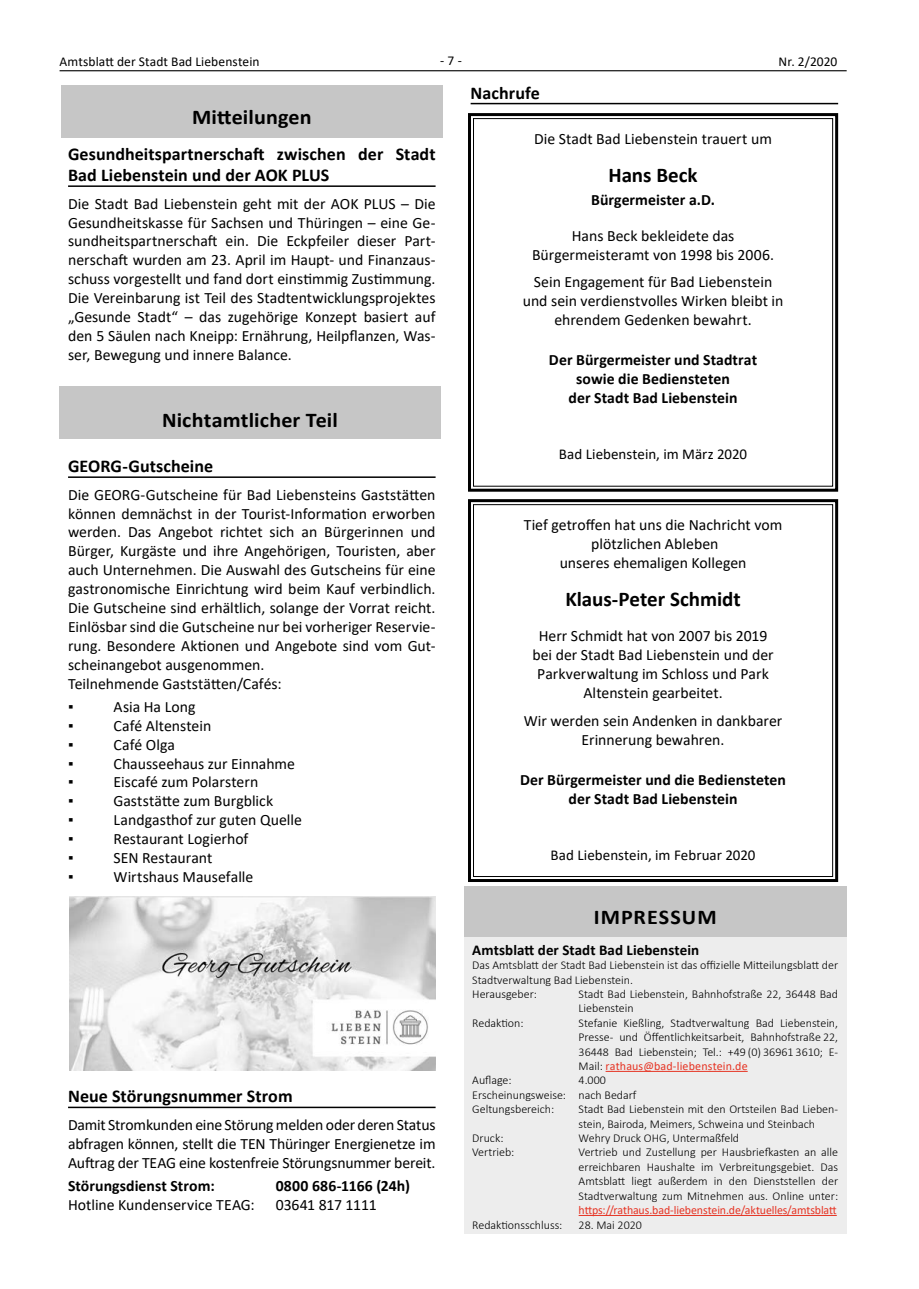
<style>
.page{position:relative;width:919px;height:1289px;background:#fff}
.page>*{position:absolute;margin:0;border:0;box-sizing:border-box;transform-origin:0 0}
.AB_Druck_Zü1{font:700 21px "Calibri";letter-spacing:.005em;color:#000;scale:1.05 1}
.AB_Text{font:700 21px "Calibri";color:#000}
.AB_Druck_Zü1-2{font:700 21px "Calibri";letter-spacing:.045em;color:#000;scale:1.05 1}
.AB_Druck_Zü2{font:700 18px/21.6px "Calibri";letter-spacing:.005em;color:#000}
.AB_Druck_Text_10_5{font:15.75px/18.9px "Calibri";color:#000;text-align:justify}
.AB_Text-2{font:15.75px/18.9px "Calibri";color:#000;text-align:center}
.AB_Text-3{font:700 15.75px/18.9px "Calibri";letter-spacing:.005em;color:#000;text-align:center}
.AB_Druck_Text_Ende_k{font:15.75px/18.9px "Calibri";letter-spacing:-.015em;color:#000;text-align:justify}
.AB_Druck_Text_10_5-2{font:700 15.75px "Calibri";letter-spacing:.005em;color:#000}
.AB_Text-4{font:15px "Calibri";color:#000}
.AB_Druck_Zü3{font:700 15px "Calibri";letter-spacing:.005em;color:#000}
.t1{font:13.5px "Calibri";letter-spacing:.005em;color:#000}
.t2{font:300 12px/14.4px "Calibri";color:#000}
.s1{font-weight:400;color:#e63323}
</style>
<div class="page">
<hr style="left:60px;top:70px;width:786px;height:1px;background:#000">
<hr style="left:68px;top:185px;width:367px;height:2px;background:#000">
<hr style="left:68px;top:476px;width:367px;height:2px;background:#000">
<hr style="left:68px;top:1106px;width:367px;height:2px;background:#000">
<hr style="left:470px;top:103px;width:368px;height:1px;background:#000">
<svg style="left:468px;top:113px;width:371px;height:379px"></svg>
<div style="left:473px;top:118px;width:360px;height:368px;border:1px solid #000"></div>
<svg style="left:468px;top:499px;width:371px;height:383px"></svg>
<div style="left:473px;top:504px;width:360px;height:373px;border:1px solid #000"></div>
<div style="left:463px;top:885px;width:383px;height:348px;background:#ededed"></div>
<div style="left:463px;top:886px;width:383px;height:50px;background:#c6c6c6"></div>
<hr style="left:605px;top:1070px;width:142px;height:1px;background:#e63323">
<hr style="left:578px;top:1214px;width:258px;height:1px;background:#e63323">
<div style="left:61px;top:85px;width:381px;height:52px;background:#c6c6c6"></div>
<div style="left:59px;top:386px;width:381px;height:53px;background:#c6c6c6"></div>
<img style="left:70px;top:896px;width:365px;height:174px">
<p class="t1" style="left:60px;top:52px;width:201px">Amtsblatt der Stadt Bad Liebenstein</p>
<p class="t1" style="left:440px;top:52px;width:23px">- 7 -</p>
<p class="t1" style="left:778px;top:52px;width:60px">Nr. 2/2020</p>
<p class="AB_Druck_Zü1" style="left:192px;top:103px;width:115px">Mitteilungen</p>
<p class="AB_Druck_Zü2" style="left:68px;top:142px;width:369px">Gesundheitspartnerschaft zwischen der Stadt<br>Bad Liebenstein und der AOK PLUS</p>
<p class="AB_Druck_Text_10_5" style="left:68px;top:193px;width:369px">Die Stadt Bad Liebenstein geht mit der AOK PLUS – Die Gesundheitskasse für Sachsen und Thüringen – eine Ge&shy;sundheitspartnerschaft ein. Die Eckpfeiler dieser Part&shy;nerschaft wurden am 23. April im Haupt- und Finanzaus&shy;schuss vorgestellt und fand dort einstimmig Zustimmung.<br>Die Vereinbarung ist Teil des Stadtentwicklungsprojektes „Gesunde Stadt“ – das zugehörige Konzept basiert auf den 5 Säulen nach Kneipp: Ernährung, Heilpflanzen, Was&shy;ser, Bewegung und innere Balance.</p>
<p class="AB_Druck_Zü1" style="left:162px;top:405px;width:169px">Nichtamtlicher Teil</p>
<p class="AB_Druck_Zü2" style="left:68px;top:455px;width:147px">GEORG-Gutscheine</p>
<p class="AB_Druck_Text_10_5" style="left:68px;top:484px;width:369px">Die GEORG-Gutscheine für Bad Liebensteins Gaststätten können demnächst in der Tourist-Information erworben werden. Das Angebot richtet sich an Bürgerinnen und Bürger, Kurgäste und ihre Angehörigen, Touristen, aber auch Unternehmen. Die Auswahl des Gutscheins für eine gastronomische Einrichtung wird beim Kauf verbindlich.<br>Die Gutscheine sind erhältlich, solange der Vorrat reicht.<br>Einlösbar sind die Gutscheine nur bei vorheriger Reservie&shy;rung. Besondere Aktionen und Angebote sind vom Gut&shy;scheinangebot ausgenommen.</p>
<p class="AB_Druck_Text_10_5" style="left:68px;top:673px;width:215px">Teilnehmende Gaststätten/Cafés:</p>
<p class="AB_Text-3" style="left:68px;top:697px;width:7px">▪</p>
<p class="AB_Druck_Text_10_5" style="left:114px;top:696px;width:83px">Asia Ha Long</p>
<p class="AB_Text-3" style="left:68px;top:716px;width:7px">▪</p>
<p class="AB_Druck_Text_10_5" style="left:114px;top:715px;width:99px">Café Altenstein</p>
<p class="AB_Text-3" style="left:68px;top:734px;width:7px">▪</p>
<p class="AB_Druck_Text_10_5" style="left:114px;top:734px;width:63px">Café Olga</p>
<p class="AB_Text-3" style="left:68px;top:753px;width:7px">▪</p>
<p class="AB_Druck_Text_10_5" style="left:114px;top:753px;width:183px">Chausseehaus zur Einnahme</p>
<p class="AB_Text-3" style="left:68px;top:772px;width:7px">▪</p>
<p class="AB_Druck_Text_10_5" style="left:114px;top:772px;width:146px">Eiscafé zum Polarstern</p>
<p class="AB_Text-3" style="left:68px;top:791px;width:7px">▪</p>
<p class="AB_Druck_Text_10_5" style="left:114px;top:791px;width:161px">Gaststätte zum Burgblick</p>
<p class="AB_Text-3" style="left:68px;top:810px;width:7px">▪</p>
<p class="AB_Druck_Text_10_5" style="left:114px;top:810px;width:190px">Landgasthof zur guten Quelle</p>
<p class="AB_Text-3" style="left:68px;top:829px;width:7px">▪</p>
<p class="AB_Druck_Text_10_5" style="left:114px;top:829px;width:136px">Restaurant Logierhof</p>
<p class="AB_Text-3" style="left:68px;top:848px;width:7px">▪</p>
<p class="AB_Druck_Text_10_5" style="left:114px;top:848px;width:100px">SEN Restaurant</p>
<p class="AB_Text-3" style="left:68px;top:867px;width:7px">▪</p>
<p class="AB_Druck_Text_10_5" style="left:114px;top:867px;width:141px">Wirtshaus Mausefalle</p>
<p class="AB_Druck_Zü2" style="left:68px;top:1085px;width:226px">Neue Störungsnummer Strom</p>
<p class="AB_Druck_Text_Ende_k" style="left:68px;top:1114px;width:369px">Damit Stromkunden eine Störung melden oder deren Status abfragen können, stellt die TEN Thüringer Energienetze im Auftrag der TEAG eine kostenfreie Störungsnummer bereit.</p>
<p class="AB_Druck_Text_10_5-2" style="left:68px;top:1174px;width:148px">Störungsdienst Strom:</p>
<p class="AB_Druck_Text_10_5-2" style="left:276px;top:1174px;width:136px">0800 686-1166 (24h)</p>
<p class="AB_Druck_Text_10_5" style="left:68px;top:1194px;width:188px">Hotline Kundenservice TEAG:</p>
<p class="AB_Druck_Text_10_5" style="left:276px;top:1194px;width:103px">03641 817 1111</p>
<p class="AB_Druck_Zü2" style="left:470px;top:82px;width:71px">Nachrufe</p>
<p class="AB_Druck_Text_10_5" style="left:534px;top:129px;width:239px">Die Stadt Bad Liebenstein trauert um</p>
<p class="AB_Text" style="left:608px;top:160px;width:91px">Hans Beck</p>
<p class="AB_Text-3" style="left:591px;top:190px;width:125px">Bürgermeister a.D.</p>
<p class="AB_Text-2" style="left:532px;top:226px;width:243px">Hans Beck bekleidete das<br>Bürgermeisteramt von 1998 bis 2006.</p>
<p class="AB_Text-2" style="left:522px;top:272px;width:262px">Sein Engagement für Bad Liebenstein und sein verdienstvolles Wirken bleibt in ehrendem Gedenken bewahrt.</p>
<p class="AB_Text-3" style="left:549px;top:350px;width:210px">Der Bürgermeister und Stadtrat sowie die Bediensteten</p>
<p class="AB_Text-3" style="left:568px;top:388px;width:170px">der Stadt Bad Liebenstein</p>
<p class="AB_Text-4" style="left:559px;top:444px;width:190px">Bad Liebenstein, im März 2020</p>
<p class="AB_Druck_Text_10_5" style="left:523px;top:514px;width:260px;text-align:center">Tief getroffen hat uns die Nachricht vom plötzlichen Ableben<br>unseres ehemaligen Kollegen</p>
<p class="AB_Text" style="left:565px;top:583px;width:177px">Klaus-Peter Schmidt</p>
<p class="AB_Text-2" style="left:532px;top:626px;width:243px">Herr Schmidt hat von 2007 bis 2019 bei der Stadt Bad Liebenstein und der<br>Parkverwaltung im Schloss und Park<br>Altenstein gearbeitet.</p>
<p class="AB_Text-2" style="left:523px;top:710px;width:260px">Wir werden sein Andenken in dankbarer<br>Erinnerung bewahren.</p>
<p class="AB_Text-3" style="left:520px;top:769px;width:267px">Der Bürgermeister und die Bediensteten</p>
<p class="AB_Text-3" style="left:568px;top:788px;width:170px">der Stadt Bad Liebenstein</p>
<p class="AB_Text-4" style="left:550px;top:844px;width:206px">Bad Liebenstein, im Februar 2020</p>
<p class="AB_Druck_Zü1-2" style="left:593px;top:902px;width:118px">IMPRESSUM</p>
<p class="AB_Druck_Zü3" style="left:472px;top:939px;width:228px">Amtsblatt der Stadt Bad Liebenstein</p>
<p class="t2" style="left:472px;top:957px;width:367px">Das Amtsblatt der Stadt Bad Liebenstein ist das offizielle Mitteilungsblatt der<br>Stadtverwaltung Bad Liebenstein.</p>
<p class="t2" style="left:472px;top:986px;width:66px">Herausgeber:</p>
<p class="t2" style="left:578px;top:986px;width:261px">Stadt Bad Liebenstein, Bahnhofstraße 22, 36448 Bad<br>Liebenstein</p>
<p class="t2" style="left:472px;top:1015px;width:53px">Redaktion:</p>
<p class="t2" style="left:578px;top:1015px;width:261px;text-align:justify">Stefanie Kießling, Stadtverwaltung Bad Liebenstein, Presse- und Öffentlichkeitsarbeit, Bahnhofstraße 22, 36448 Bad Liebenstein; Tel.: +49 (0) 36961 3610; E-Mail: <span class="s1">rathaus@bad-liebenstein.de</span></p>
<p class="t2" style="left:472px;top:1073px;width:41px">Auflage:</p>
<p class="t2" style="left:578px;top:1073px;width:29px">4.000</p>
<p class="t2" style="left:472px;top:1087px;width:166px">Erscheinungsweise: nach Bedarf</p>
<p class="t2" style="left:472px;top:1101px;width:83px">Geltungsbereich:</p>
<p class="t2" style="left:578px;top:1101px;width:261px">Stadt Bad Liebenstein mit den Ortsteilen Bad Lieben&shy;stein, Bairoda, Meimers, Schweina und Steinbach</p>
<p class="t2" style="left:472px;top:1130px;width:33px">Druck:</p>
<p class="t2" style="left:578px;top:1130px;width:162px">Wehry Druck OHG, Untermaßfeld</p>
<p class="t2" style="left:472px;top:1145px;width:44px">Vertrieb:</p>
<p class="t2" style="left:578px;top:1145px;width:261px;text-align:justify">Vertrieb und Zustellung per Hausbriefkasten an alle erreichbaren Haushalte im Verbreitungsgebiet. Das Amtsblatt liegt außerdem in den Dienststellen der Stadtverwaltung zum Mitnehmen aus. Online unter: <span class="s1">https://rathaus.bad-liebenstein.de/aktuelles/amtsblatt</span></p>
<p class="t2" style="left:472px;top:1217px;width:92px">Redaktionsschluss:</p>
<p class="t2" style="left:578px;top:1217px;width:65px">28. Mai 2020</p>
</div>
